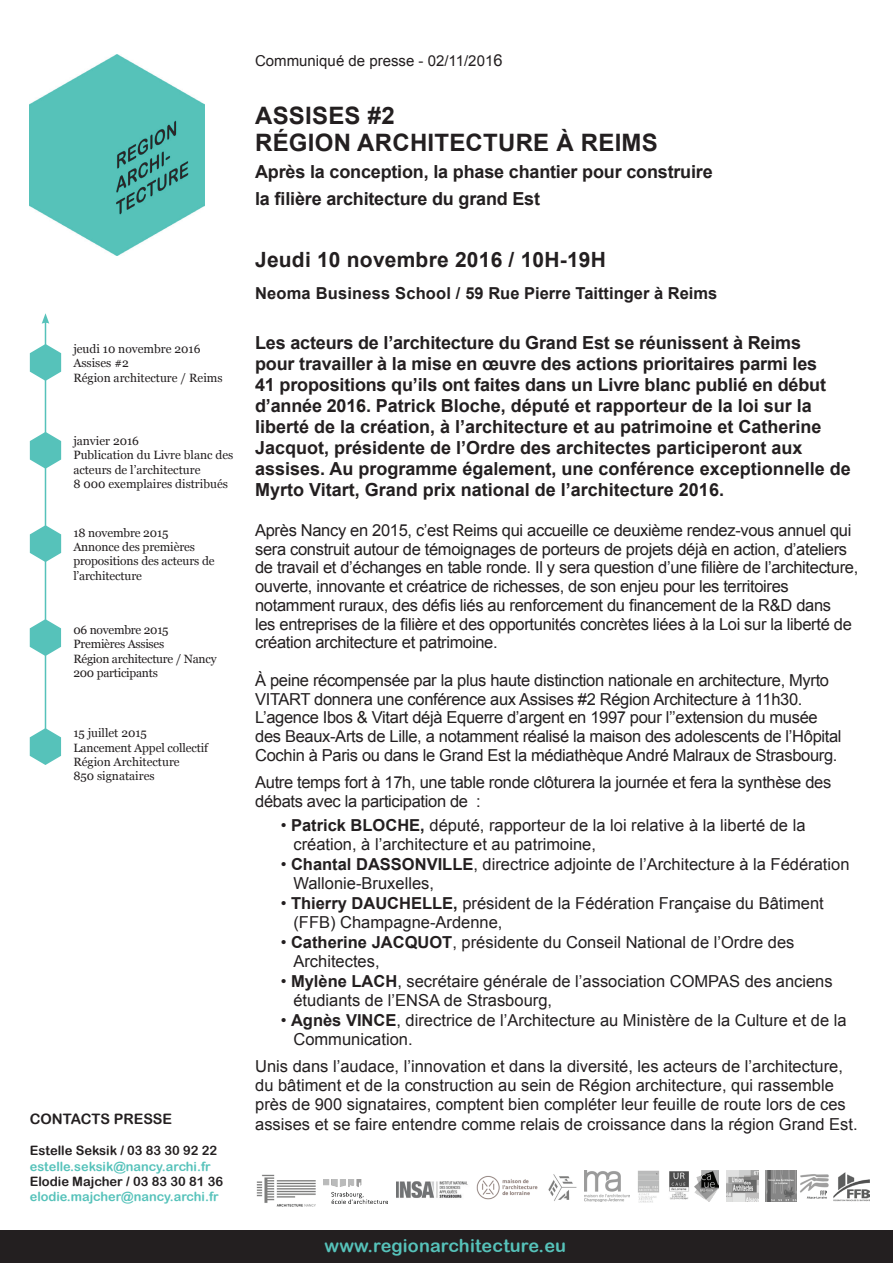
<style>
.page{position:relative;width:893px;height:1263px;background:#fff}
.page>*{position:absolute;margin:0;border:0;box-sizing:border-box;transform-origin:0 0}
.t1{font:700 24px "Arial";letter-spacing:.01em;color:#231f20}
.t2{font:700 21px "Arial";letter-spacing:.01em;color:#231f20}
.t3{font:700 18px/21px "Arial";color:#231f20}
.t4{font:18px "Arial Rounded MT Bold";letter-spacing:.01em;color:#56c2ba}
.t5{font:16.5px/18.8px "Arial";letter-spacing:-.02em;color:#231f20}
.t6{font:16.5px/19.5px "Arial";color:#231f20}
.t7{font:700 16.5px "Arial";color:#231f20}
.t8{font:15px "Arial";color:#231f20}
.t9{font:14.4px "Arial Rounded MT Bold";color:#231f20}
.t10{font:12.9px "Arial Rounded MT Bold";color:#231f20}
.t11{font:12.75px "Arial Rounded MT Bold";color:#56c2ba}
.t12{font:12px/14.4px "Georgia";color:#231f20}
.t13{font:12px/14.4px "Georgia";letter-spacing:-.02em;color:#231f20}
.s1{font-size:16.5px}
.s2{font-weight:700}
.s3{font-weight:400}
</style>
<div class="page">
<div style="left:0;top:1230px;width:893px;height:33px;background:#231f20"></div>
<img style="left:30px;top:54px;width:174px;height:202px">
<img style="left:638px;top:1171px;width:21px;height:32px">
<img style="left:694px;top:1171px;width:24px;height:31px">
<img style="left:256px;top:1174px;width:60px;height:33px">
<img style="left:800px;top:1174px;width:29px;height:25px">
<img style="left:584px;top:1171px;width:46px;height:31px">
<img style="left:548px;top:1174px;width:29px;height:27px">
<img style="left:727px;top:1171px;width:31px;height:31px">
<img style="left:669px;top:1171px;width:20px;height:29px">
<img style="left:476px;top:1176px;width:62px;height:24px">
<img style="left:834px;top:1172px;width:36px;height:30px">
<img style="left:323px;top:1179px;width:65px;height:25px">
<img style="left:396px;top:1181px;width:72px;height:17px">
<img style="left:766px;top:1171px;width:31px;height:31px">
<hr style="left:45px;top:321px;width:1px;height:438px;background:#56c2ba">
<svg style="left:42px;top:313px;width:7px;height:11px"></svg>
<svg style="left:30px;top:432px;width:31px;height:37px"></svg>
<svg style="left:30px;top:344px;width:31px;height:37px"></svg>
<svg style="left:30px;top:525px;width:31px;height:37px"></svg>
<svg style="left:30px;top:619px;width:31px;height:37px"></svg>
<svg style="left:30px;top:728px;width:31px;height:37px"></svg>
<p class="t12" style="left:73px;top:341px;width:151px">jeudi 10 novembre 2016<br>Assises #2<br>Région architecture / Reims</p>
<p class="t12" style="left:73px;top:433px;width:162px">janvier 2016<br>Publication du Livre blanc des acteurs de l’architecture<br>8 000 exemplaires distribués</p>
<p class="t12" style="left:73px;top:525px;width:143px">18 novembre 2015<br>Annonce des premières propositions des acteurs de l’architecture</p>
<p class="t13" style="left:73px;top:622px;width:145px">06 novembre 2015<br>Premières Assises<br>Région architecture / Nancy<br>200 participants</p>
<p class="t12" style="left:73px;top:725px;width:136px">15 juillet 2015<br>Lancement Appel collectif<br>Région Architecture<br>850 signataires</p>
<p class="t9" style="left:30px;top:1110px;width:144px">Contacts presse</p>
<p class="t10" style="left:30px;top:1143px;width:189px">Estelle Seksik / 03 83 30 92 22</p>
<p class="t11" style="left:30px;top:1158px;width:183px">estelle.seksik@nancy.archi.fr</p>
<p class="t10" style="left:30px;top:1174px;width:195px">Elodie Majcher / 03 83 30 81 36</p>
<p class="t11" style="left:30px;top:1189px;width:191px">elodie.majcher@nancy.archi.fr</p>
<p class="t8" style="left:255px;top:51px;width:249px">Communiqué de presse - 02/11/201<span class="s1">6</span></p>
<h1 class="t1" style="left:255px;top:100px;width:33px">Assises</h1>
<h1 class="t1" style="left:368px;top:100px;width:28px">#2</h1>
<h1 class="t1" style="left:255px;top:127px;width:50px">Région</h1>
<h1 class="t1" style="left:357px;top:127px;width:17px">architect</h1>
<h1 class="t1" style="left:498px;top:127px;width:159px">ure à REIMs</h1>
<p class="t3" style="left:255px;top:159px;width:459px;line-height:27px">Après la conception, la phase chantier pour construire la filière architecture du grand Est</p>
<p class="t2" style="left:255px;top:246px;width:352px">Jeudi 10 novembre 2016 / 10H-19H</p>
<p class="t7" style="left:255px;top:282px;width:464px">Neoma Business School / 59 Rue Pierre Taittinger à Reims</p>
<p class="t3" style="left:255px;top:333px;width:597px">Les acteurs de l’architecture du Grand Est se réunissent à Reims<br>pour travailler à la mise en œuvre des actions prioritaires parmi les<br>41 propositions qu’ils ont faites dans un Livre blanc publié en début d’année 2016. Patrick Bloche, député et rapporteur de la loi sur la liberté de la création, à l’architecture et au patrimoine et Catherine Jacquot, présidente de l’Ordre des architectes participeront aux assises. Au programme également, une conférence exceptionnelle de Myrto Vitart, Grand prix national de l’architecture 2016.</p>
<p class="t5" style="left:255px;top:521px;width:605px">Après Nancy en 2015, c’est Reims qui accueille ce deuxième rendez-vous annuel qui sera construit autour de témoignages de porteurs de projets déjà en action, d’ateliers de travail et d’échanges en table ronde. Il y sera question d’une filière de l’architecture, ouverte, innovante et créatrice de richesses, de son enjeu pour les territoires notamment ruraux, des défis liés au renforcement du financement de la R&amp;D dans<br>les entreprises de la filière et des opportunités concrètes liées à la Loi sur la liberté de création architecture et patrimoine.</p>
<p class="t5" style="left:255px;top:671px;width:588px">À peine récompensée par la plus haute distinction nationale en architecture, Myrto Vitart donnera une conférence aux Assises #2 Région Architecture à 11h30.<br>L’agence Ibos &amp; Vitart déjà Equerre d’argent en 1997 pour l’’extension du musée des Beaux-Arts de Lille, a notamment réalisé la maison des adolescents de l’Hôpital Cochin à Paris ou dans le Grand Est la médiathèque André Malraux de Strasbourg.</p>
<p class="t5" style="left:255px;top:773px;width:578px">Autre temps fort à 17h, une table ronde clôturera la journée et fera la synthèse des débats avec la participation de :</p>
<p class="t6" style="left:293px;top:815px;width:514px;text-indent:-13px">• <span class="s2">Patrick BLOCHE,</span> député, rapporteur de la loi relative à la liberté de la création, à l’architecture et au patrimoine,</p>
<p class="t6" style="left:293px;top:854px;width:558px;text-indent:-13px">• <span class="s2">Chantal DASSONVILLE</span>, directrice adjointe de l’Architecture à la Fédération<br>Wallonie-Bruxelles,</p>
<p class="t7" style="left:281px;top:892px;width:119px"><span class="s3">•</span> Thierry dauchelle</p>
<p class="t6" style="left:293px;top:893px;width:532px;text-indent:160px"><span class="s2">,</span> président de la Fédération Française du Bâtiment (FFB) Champagne-Ardenne,</p>
<p class="t6" style="left:293px;top:932px;width:503px;text-indent:-13px">• <span class="s2">Catherine JACQUOT</span>, présidente du Conseil National de l’Ordre des<br>Architectes,</p>
<p class="t6" style="left:293px;top:971px;width:541px;text-indent:-13px">• <span class="s2">Mylène LACH</span>, secrétaire générale de l’association COMPAS des anciens étudiants de l’ENSA de Strasbourg,</p>
<p class="t6" style="left:293px;top:1010px;width:555px;text-indent:-13px">• <span class="s2">Agnès VINCE</span>, directrice de l’Architecture au Ministère de la Culture et de la<br>Communication.</p>
<p class="t6" style="left:255px;top:1057px;width:604px;line-height:19px">Unis dans l’audace, l’innovation et dans la diversité, les acteurs de l’architecture, du bâtiment et de la construction au sein de Région architecture, qui rassemble près de 900 signataires, comptent bien compléter leur feuille de route lors de ces assises et se faire entendre comme relais de croissance dans la région Grand Est.</p>
<p class="t4" style="left:325px;top:1235px;width:243px">www.regionarchitecture.eu</p>
</div>
